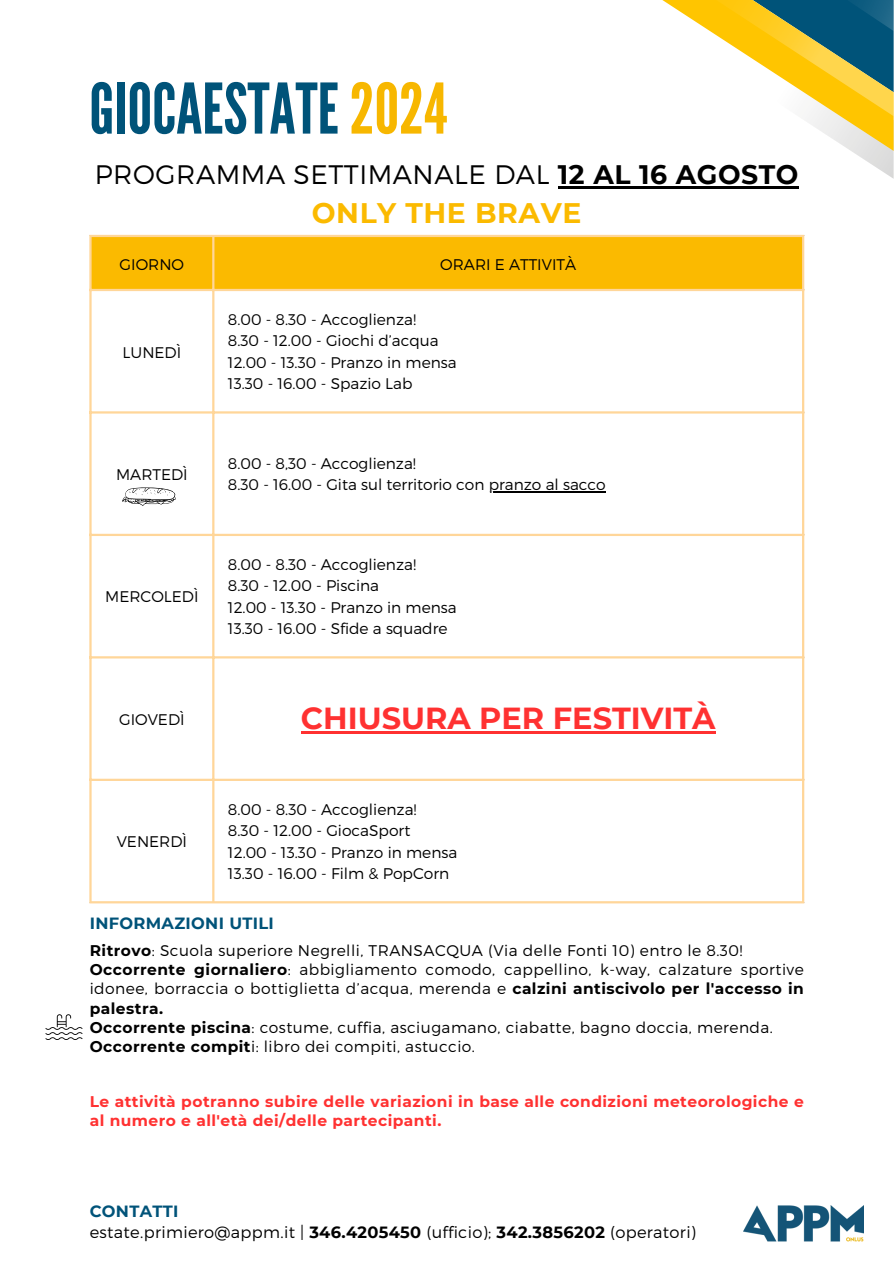
<style>
.page{position:relative;width:894px;height:1264px;background:#fff}
.page>*{position:absolute;margin:0;border:0;box-sizing:border-box;transform-origin:0 0}
.t1{font:69.6px "League Gothic";color:#005379}
.t2{font:700 30.45px "Montserrat";color:#ff3131}
.t3{font:700 28.2px "Montserrat";letter-spacing:.02em;color:#fbba00}
.t4{font:300 26.7px "Montserrat";letter-spacing:.02em;color:#000}
.t5{font:300 16.2px "Montserrat";letter-spacing:.02em;color:#000}
.t6{font:700 16.2px "Montserrat";letter-spacing:.02em;color:#005379}
.t7{font:300 15.45px/19.2px "Montserrat";color:#000;text-align:justify}
.t8{font:300 15.45px "Montserrat";letter-spacing:.03em;color:#000}
.t9{font:700 15.45px/19.2px "Montserrat";letter-spacing:.03em;color:#ff3131}
.s1{color:#f7b700}
.s2{font-weight:700}
</style>
<div class="page">
<svg style="left:852px;top:151px;width:41px;height:27px"></svg>
<svg style="left:662px;top:0;width:231px;height:151px"></svg>
<div style="left:92px;top:237px;width:709px;height:52px;background:#fbba00"></div>
<svg style="left:92px;top:291px;width:709px;height:610px"></svg>
<hr style="left:488px;top:491px;width:117px;height:1px;background:#000">
<hr style="left:301px;top:731px;width:414px;height:3px;background:#ff3131">
<hr style="left:89px;top:237px;width:3px;height:664px;background:#ffd699">
<hr style="left:212px;top:237px;width:2px;height:664px;background:#ffd699">
<hr style="left:801px;top:237px;width:3px;height:664px;background:#ffd699">
<hr style="left:89px;top:235px;width:715px;height:2px;background:#ffd699">
<hr style="left:89px;top:289px;width:715px;height:2px;background:#ffd699">
<hr style="left:89px;top:411px;width:715px;height:2px;background:#ffd699">
<hr style="left:89px;top:534px;width:715px;height:2px;background:#ffd699">
<hr style="left:89px;top:656px;width:715px;height:2px;background:#ffd699">
<hr style="left:89px;top:778px;width:715px;height:3px;background:#ffd699">
<hr style="left:89px;top:901px;width:715px;height:2px;background:#ffd699">
<img style="left:743px;top:1205px;width:120px;height:36px">
<svg style="left:119px;top:468px;width:60px;height:59px"></svg>
<svg style="left:45px;top:1014px;width:37px;height:26px"></svg>
<hr style="left:557px;top:186px;width:241px;height:2px;background:#000">
<p class="t1" style="left:89px;top:68px;width:359px">GIOCAESTATE<span class="s1">2024</span></p>
<h3 class="t4" style="left:95px;top:157px;width:704px">PROGRAMMA SETTIMANALE DAL <span class="s2">12 AL 16 AGOSTO</span></h3>
<h3 class="t3" style="left:312px;top:196px;width:271px">ONLY THE BRAVE</h3>
<p class="t7" style="left:120px;top:254px;width:66px">GIORNO</p>
<p class="t7" style="left:440px;top:254px;width:137px">ORARI E ATTIVITÀ</p>
<h1 class="t7" style="left:122px;top:341px;width:60px">LUNEDÌ</h1>
<p class="t7" style="left:116px;top:464px;width:73px">MARTEDÌ</p>
<p class="t7" style="left:105px;top:586px;width:95px">MERCOLEDÌ</p>
<h2 class="t7" style="left:228px;top:309px;width:189px">8.00 - 8.30 - Accoglienza!</h2>
<p class="t7" style="left:228px;top:330px;width:212px">8.30 - 12.00 - Giochi d’acqua</p>
<p class="t7" style="left:228px;top:352px;width:230px">12.00 - 13.30 - Pranzo in mensa</p>
<p class="t7" style="left:228px;top:373px;width:186px">13.30 - 16.00 - Spazio Lab</p>
<p class="t7" style="left:228px;top:453px;width:189px">8.00 - 8,30 - Accoglienza!</p>
<p class="t7" style="left:228px;top:474px;width:379px">8.30 - 16.00 - Gita sul territorio con pranzo al sacco</p>
<p class="t7" style="left:228px;top:554px;width:189px">8.00 - 8.30 - Accoglienza!</p>
<p class="t7" style="left:228px;top:575px;width:153px">8.30 - 12.00 - Piscina</p>
<p class="t7" style="left:228px;top:596px;width:230px">12.00 - 13.30 - Pranzo in mensa</p>
<p class="t7" style="left:228px;top:618px;width:221px">13.30 - 16.00 - Sfide a squadre</p>
<p class="t7" style="left:119px;top:709px;width:67px">GIOVEDÌ</p>
<p class="t2" style="left:301px;top:700px;width:416px">CHIUSURA PER FESTIVITÀ</p>
<p class="t7" style="left:117px;top:831px;width:72px">VENERDÌ</p>
<p class="t7" style="left:228px;top:798px;width:190px">8.00 - 8.30 - Accoglienza!</p>
<p class="t7" style="left:228px;top:820px;width:184px">8.30 - 12.00 - GiocaSport</p>
<p class="t7" style="left:228px;top:841px;width:231px">12.00 - 13.30 - Pranzo in mensa</p>
<p class="t7" style="left:228px;top:863px;width:223px">13.30 - 16.00 - Film &amp; PopCorn</p>
<p class="t6" style="left:90px;top:913px;width:186px">INFORMAZIONI UTILI</p>
<p class="t8" style="left:90px;top:940px;width:654px"><span class="s2">Ritrovo</span>: Scuola superiore Negrelli, TRANSACQUA (Via delle Fonti 10) entro le 8.30!</p>
<h3 class="t7" style="left:90px;top:959px;width:715px"><span class="s2">Occorrente giornaliero</span>: abbigliamento comodo, cappellino, k-way, calzature sportive idonee, borraccia o bottiglietta d’acqua, merenda e <span class="s2">calzini antiscivolo per l'accesso in palestra.</span></h3>
<p class="t8" style="left:90px;top:1017px;width:684px"><span class="s2">Occorrente piscina</span>: costume, cuffia, asciugamano, ciabatte, bagno doccia, merenda.</p>
<p class="t8" style="left:90px;top:1036px;width:386px"><span class="s2">Occorrente compit</span>i: libro dei compiti, astuccio.</p>
<p class="t9" style="left:90px;top:1091px;width:715px">Le attività potranno subire delle variazioni in base alle condizioni meteorologiche e al numero e all'età dei/delle partecipanti.</p>
<p class="t6" style="left:90px;top:1201px;width:90px">CONTATTI</p>
<h4 class="t5" style="left:90px;top:1221px;width:607px">estate.primiero@appm.it | <span class="s2">346.4205450</span> (ufficio); <span class="s2">342.3856202</span> (operatori)</h4>
</div>
